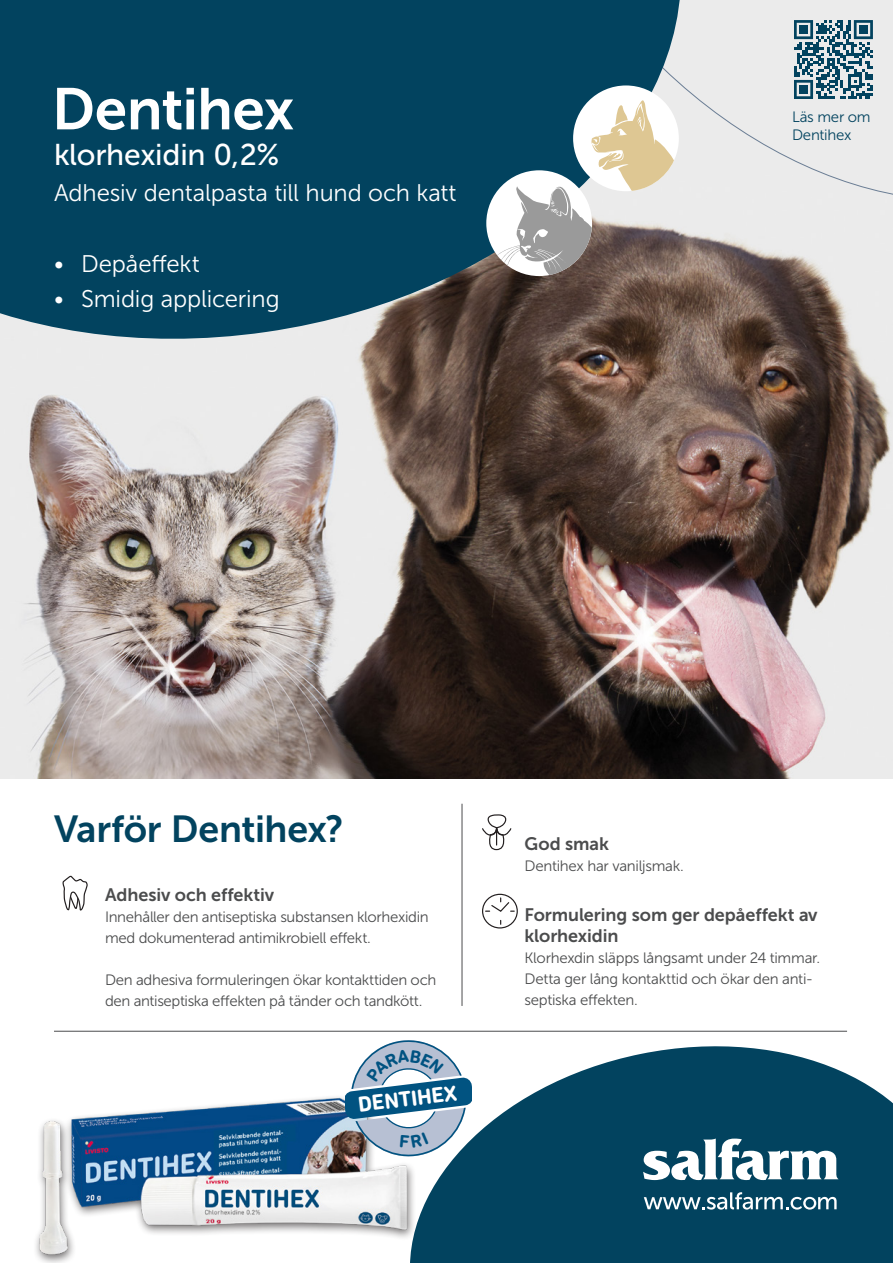
<style>
.page{position:relative;width:893px;height:1263px;background:#fff}
.page>*{position:absolute;margin:0;border:0;box-sizing:border-box;transform-origin:0 0}
.H1_Overskrift_A4_folder_-_700{font:58.5px "Museo Sans 700";letter-spacing:-.015em;color:#fff}
.Dentihex_Om_og_hvorfor{font:37.5px "Museo Sans 700";letter-spacing:-.01em;color:#02435f}
.H2_Forside_500{font:30px "Museo Sans 500";letter-spacing:-.01em;color:#fff}
.H2b_LÆgemiddelform_forside_300{font:24px "Museo Sans 300";letter-spacing:-.005em;color:#fff}
.t1{font:700 22.2px "DIN Next Rounded LT Pro";color:#fff}
.Forside_skema_Dentihex{font:18px/21px "Museo Sans 700";letter-spacing:-.005em;color:#4b4c4d}
.Brød_forside_Dentihex{font:15px/21px "Museo Sans 300";letter-spacing:-.02em;color:#4b4c4d}
.Forside_skema_Dentihex-2{font:15px/21px "Museo Sans 300";letter-spacing:-.015em;color:#4b4c4d}
.TextesNN{font:15px/18px "Museo Sans 300";letter-spacing:-.015em;color:#02435f}
</style>
<div class="page">
<img style="left:0;top:252px;width:893px;height:527px">
<div style="left:704px;top:0;width:189px;height:252px;background:#ebebeb"></div>
<svg style="left:0;top:0;width:704px;height:369px;background:#275569"></svg>
<svg style="left:410px;top:1030px;width:483px;height:233px;fill:#02435f"></svg>
<svg style="left:643px;top:1138px;width:195px;height:42px"></svg>
<svg style="left:644px;top:1192px;width:193px;height:17px"></svg>
<svg style="left:573px;top:85px;width:106px;height:106px"></svg>
<div style="left:486px;top:170px;width:106px;height:106px;background:#fff;border-radius:50%"></div>
<svg style="left:493px;top:183px;width:99px;height:93px"></svg>
<hr style="left:462px;top:804px;width:1px;height:202px;background:#4b4c4d">
<hr style="left:54px;top:1031px;width:793px;height:1px;background:#4b4c4d">
<img style="left:36px;top:1030px;width:374px;height:233px">
<svg style="left:62px;top:875px;width:26px;height:36px"></svg>
<svg style="left:483px;top:894px;width:34px;height:34px"></svg>
<div style="left:482px;top:894px;width:36px;height:34px;border:1px solid #231f20;border-radius:50%"></div>
<svg style="left:484px;top:897px;width:31px;height:28px"></svg>
<svg style="left:482px;top:814px;width:30px;height:37px"></svg>
<svg style="left:791px;top:17px;width:82px;height:82px;background:#7999a7"></svg>
<div style="left:799px;top:85px;width:9px;height:9px;background:#02435f"></div>
<svg style="left:345px;top:1040px;width:127px;height:116px"></svg>
<p class="H1_Overskrift_A4_folder_-_700" style="left:52px;top:77px;width:244px">Dentihex</p>
<p class="H2_Forside_500" style="left:54px;top:139px;width:227px">klorhexidin 0,2%</p>
<p class="H2b_LÆgemiddelform_forside_300" style="left:54px;top:180px;width:404px">Adhesiv dentalpasta till hund och katt</p>
<p class="H2b_LÆgemiddelform_forside_300" style="left:54px;top:251px;width:147px">• Depåeffekt</p>
<p class="H2b_LÆgemiddelform_forside_300" style="left:54px;top:286px;width:227px">• Smidig applicering</p>
<p class="TextesNN" style="left:792px;top:108px;width:80px">Läs mer om<br>Dentihex</p>
<p class="Dentihex_Om_og_hvorfor" style="left:54px;top:809px;width:291px">Varför Dentihex?</p>
<p class="Forside_skema_Dentihex" style="left:105px;top:884px;width:171px">Adhesiv och effektiv</p>
<p class="Brød_forside_Dentihex" style="left:105px;top:906px;width:325px">Innehåller den antiseptiska substansen klorhexidin med dokumenterad antimikrobiell effekt.</p>
<p class="Brød_forside_Dentihex" style="left:105px;top:969px;width:333px">Den adhesiva formuleringen ökar kontakttiden och den antiseptiska effekten på tänder och tandkött.</p>
<p class="t1" style="left:357px;top:1092px;width:101px;rotate:-7deg">DENTIHEX</p>
<p class="Forside_skema_Dentihex" style="left:524px;top:833px;width:86px">God smak</p>
<p class="Brød_forside_Dentihex" style="left:524px;top:856px;width:161px">Dentihex har vaniljsmak.</p>
<p class="Forside_skema_Dentihex" style="left:524px;top:904px;width:295px">Formulering som ger depåeffekt av klorhexidin</p>
<p class="Forside_skema_Dentihex-2" style="left:524px;top:947px;width:297px">Klorhexdin släpps långsamt under 24 timmar.<br>Detta ger lång kontakttid och ökar den anti&shy;septiska effekten.</p>
</div>
